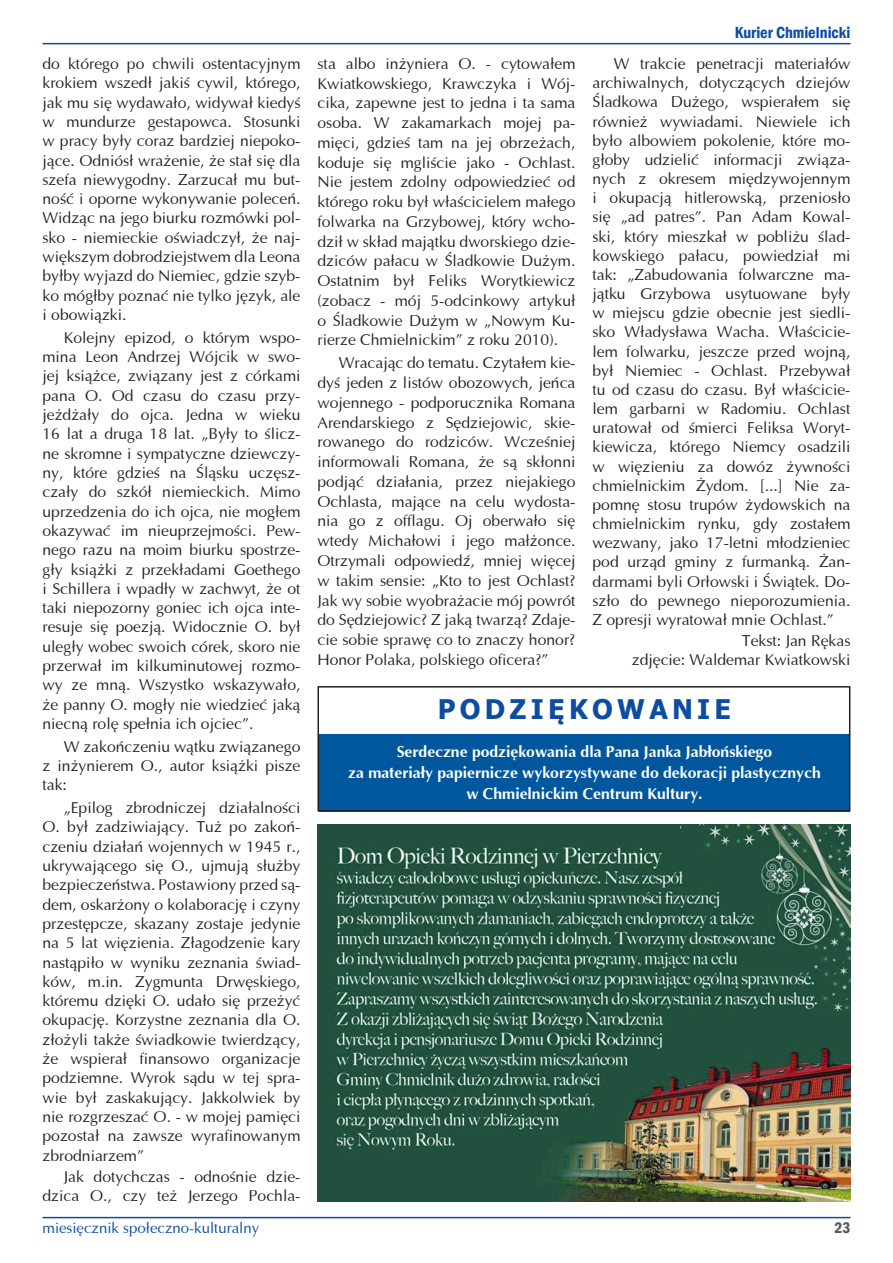
<style>
.page{position:relative;width:893px;height:1263px;background:#fff}
.page>*{position:absolute;margin:0;border:0;box-sizing:border-box;transform-origin:0 0}
.t1{font:700 27px "Tahoma";letter-spacing:.16em;color:#0d4da1}
.t2{font:600 condensed 16.5px "Franklin Gothic";color:#0d4da1}
.t3{font:15.75px/19.4px "Ottawa";color:#231f20;text-align:justify}
.t4{font:700 15.75px/21px "Ottawa";color:#fff;text-align:center}
.t5{font:600 condensed 15.75px "Franklin Gothic";color:#57585a}
.t6{font:15px "Ottawa";color:#0d4da1}
</style>
<div class="page">
<hr style="left:43px;top:1217px;width:807px;height:1px;background:#0d4da1">
<hr style="left:43px;top:43px;width:807px;height:1px;background:#0d4da1">
<div style="left:319px;top:734px;width:531px;height:77px;background:#01579d"></div>
<div style="left:317px;top:686px;width:533px;height:125px;border:2px solid #231f20"></div>
<img style="left:317px;top:825px;width:533px;height:376px">
<p class="t3" style="left:43px;top:54px;width:259px">do którego po chwili ostentacyjnym krokiem wszedł jakiś cywil, którego, jak mu się wydawało, widywał kiedyś w mundurze gestapowca. Stosunki w pracy były coraz bardziej niepoko&shy;jące. Odniósł wrażenie, że stał się dla szefa niewygodny. Zarzucał mu but&shy;ność i oporne wykonywanie poleceń.<br>Widząc na jego biurku rozmówki pol&shy;sko - niemieckie oświadczył, że naj&shy;większym dobrodziejstwem dla Leona byłby wyjazd do Niemiec, gdzie szyb&shy;ko mógłby poznać nie tylko język, ale i obowiązki.</p>
<p class="t3" style="left:43px;top:328px;width:259px;text-indent:21px">Kolejny epizod, o którym wspo&shy;mina Leon Andrzej Wójcik w swo&shy;jej książce, związany jest z córkami pana O. Od czasu do czasu przy&shy;jeżdżały do ojca. Jedna w wieku 16 lat a druga 18 lat. „Były to ślicz&shy;ne skromne i sympatyczne dziewczy&shy;ny, które gdzieś na Śląsku uczęsz&shy;czały do szkół niemieckich. Mimo uprzedzenia do ich ojca, nie mogłem okazywać im nieuprzejmości. Pew&shy;nego razu na moim biurku spostrze&shy;gły książki z przekładami Goethego i Schillera i wpadły w zachwyt, że ot taki niepozorny goniec ich ojca inte&shy;resuje się poezją. Widocznie O. był uległy wobec swoich córek, skoro nie przerwał im kilkuminutowej rozmo&shy;wy ze mną. Wszystko wskazywało, że panny O. mogły nie wiedzieć jaką niecną rolę spełnia ich ojciec”.</p>
<p class="t3" style="left:43px;top:737px;width:259px;text-indent:21px">W zakończeniu wątku związanego z inżynierem O., autor książki pisze tak:</p>
<p class="t3" style="left:43px;top:798px;width:259px;text-indent:21px">„Epilog zbrodniczej działalności O. był zadziwiający. Tuż po zakoń&shy;czeniu działań wojennych w 1945 r., ukrywającego się O., ujmują służby bezpieczeństwa. Postawiony przed są&shy;dem, oskarżony o kolaborację i czyny przestępcze, skazany zostaje jedynie na 5 lat więzienia. Złagodzenie kary nastąpiło w wyniku zeznania świad&shy;ków, m.in. Zygmunta Drwęskiego, któremu dzięki O. udało się przeżyć okupację. Korzystne zeznania dla O. złożyli także świadkowie twierdzący, że wspierał finansowo organizacje podziemne. Wyrok sądu w tej spra&shy;wie był zaskakujący. Jakkolwiek by nie rozgrzeszać O. - w mojej pamięci pozostał na zawsze wyrafinowanym zbrodniarzem”</p>
<p class="t3" style="left:43px;top:1167px;width:259px;text-align:right">Jak dotychczas - odnośnie dzie&shy;dzica O., czy też Jerzego Pochla-</p>
<p class="t3" style="left:317px;top:54px;width:259px;line-height:19.8px">sta albo inżyniera O. - cytowałem Kwiatkowskiego, Krawczyka i Wój&shy;cika, zapewne jest to jedna i ta sama osoba. W zakamarkach mojej pa&shy;mięci, gdzieś tam na jej obrzeżach, koduje się mgliście jako - Ochlast.<br>Nie jestem zdolny odpowiedzieć od którego roku był właścicielem małego folwarka na Grzybowej, który wcho&shy;dził w skład majątku dworskiego dzie&shy;dziców pałacu w Śladkowie Dużym.<br>Ostatnim był Feliks Worytkiewicz (zobacz - mój 5-odcinkowy artykuł o Śladkowie Dużym w „Nowym Ku&shy;rierze Chmielnickim” z roku 2010).</p>
<p class="t3" style="left:317px;top:353px;width:259px;line-height:19.8px;text-indent:21px">Wracając do tematu. Czytałem kie&shy;dyś jeden z listów obozowych, jeńca wojennego - podporucznika Romana Arendarskiego z Sędziejowic, skie&shy;rowanego do rodziców. Wcześniej informowali Romana, że są skłonni podjąć działania, przez niejakiego Ochlasta, mające na celu wydosta&shy;nia go z offlagu. Oj oberwało się wtedy Michałowi i jego małżonce.<br>Otrzymali odpowiedź, mniej więcej w takim sensie: „Kto to jest Ochlast?<br>Jak wy sobie wyobrażacie mój powrót do Sędziejowic? Z jaką twarzą? Zdaje&shy;cie sobie sprawę co to znaczy honor?<br>Honor Polaka, polskiego oficera?”</p>
<p class="t2" style="left:735px;top:22px;width:117px">Kurier Chmielnicki</p>
<p class="t3" style="left:592px;top:54px;width:259px;text-indent:21px">W trakcie penetracji materiałów archiwalnych, dotyczących dziejów Śladkowa Dużego, wspierałem się również wywiadami. Niewiele ich było albowiem pokolenie, które mo&shy;głoby udzielić informacji związa&shy;nych z okresem międzywojennym i okupacją hitlerowską, przeniosło się „ad patres”. Pan Adam Kowal&shy;ski, który mieszkał w pobliżu ślad&shy;kowskiego pałacu, powiedział mi tak: „Zabudowania folwarczne ma&shy;jątku Grzybowa usytuowane były w miejscu gdzie obecnie jest siedli&shy;sko Władysława Wacha. Właścicie&shy;lem folwarku, jeszcze przed wojną, był Niemiec - Ochlast. Przebywał tu od czasu do czasu. Był właścicie&shy;lem garbarni w Radomiu. Ochlast uratował od śmierci Feliksa Woryt&shy;kiewicza, którego Niemcy osadzili w więzieniu za dowóz żywności chmielnickim Żydom. [...] Nie za&shy;pomnę stosu trupów żydowskich na chmielnickim rynku, gdy zostałem wezwany, jako 17-letni młodzieniec pod urząd gminy z furmanką. Żan&shy;darmami byli Orłowski i Świątek. Do&shy;szło do pewnego nieporozumienia.<br>Z opresji wyratował mnie Ochlast.”</p>
<p class="t3" style="left:632px;top:631px;width:220px;line-height:18.9px;text-align:right">Tekst: Jan Rękas<br>zdjęcie: Waldemar Kwiatkowski</p>
<h1 class="t1" style="left:438px;top:691px;width:295px">PODZIĘKOWANIE</h1>
<p class="t4" style="left:348px;top:741px;width:474px">Serdeczne podziękowania dla Pana Janka Jabłońskiego<br>za materiały papiernicze wykorzystywane do dekoracji plastycznych w Chmielnickim Centrum Kultury.</p>
<p class="t6" style="left:43px;top:1219px;width:218px">miesięcznik społeczno-kulturalny</p>
<p class="t5" style="left:834px;top:1217px;width:18px">23</p>
</div>
